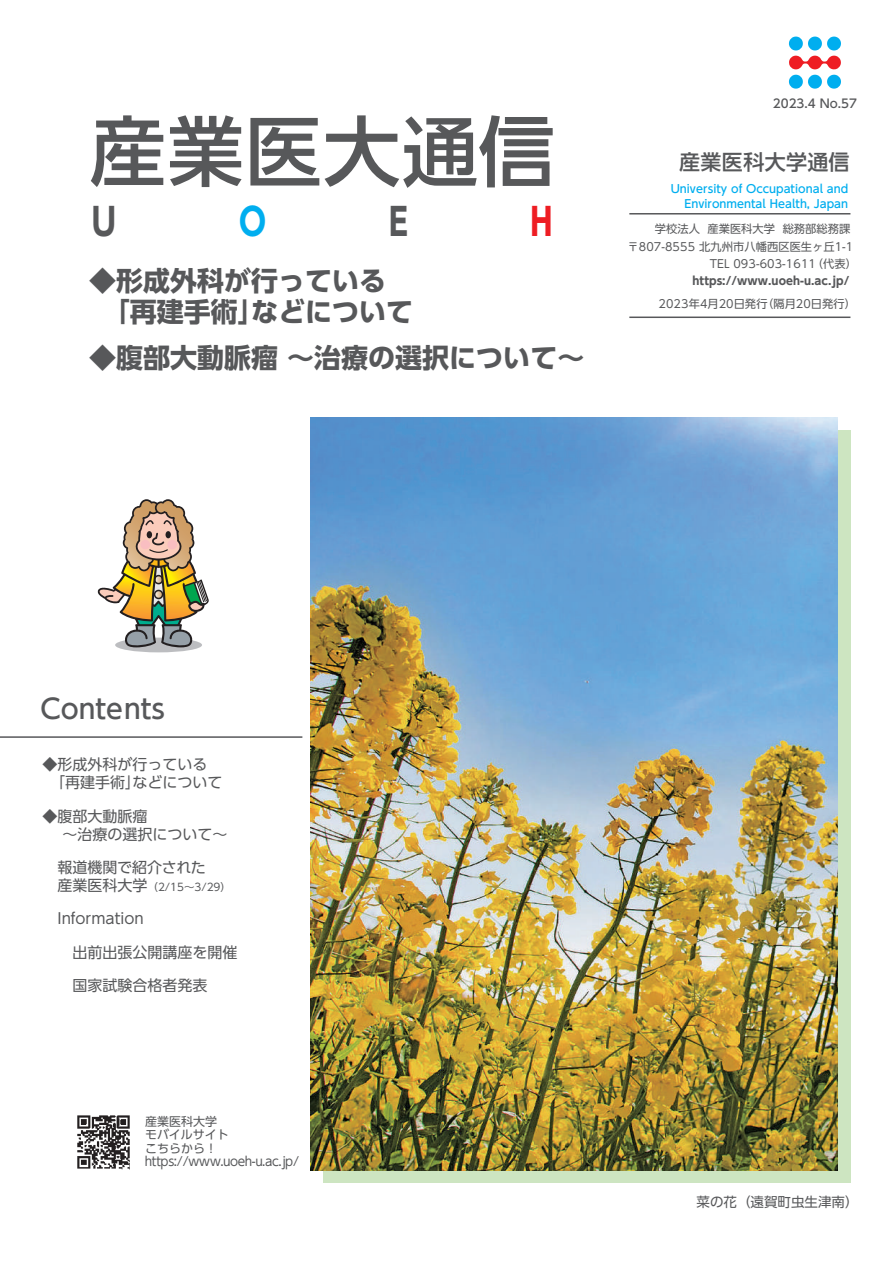
<style>
.page{position:relative;width:893px;height:1263px;background:#fff}
.page>*{position:absolute;margin:0;border:0;box-sizing:border-box;transform-origin:0 0}
.t1{font:500 76.5px "UD Shin Go Pro";letter-spacing:.02em;color:#57585a}
.t2{font:700 37.5px "UD Shin Go Pro";color:#57585a;scale:.8 1}
.t3{font:700 37.5px "UD Shin Go Pro";color:#00aeef;scale:.8 1}
.t4{font:700 37.5px "UD Shin Go Pro";color:#ee1d23;scale:.8 1}
.t5{font:700 27px/31.5px "UD Shin Go Pro";color:#57585a}
.t6{font:500 27px "UD Shin Go Pro";color:#57585a}
.t7{font:500 21px "UD Shin Go Pro";letter-spacing:.02em;color:#57585a}
.t8{font:15px/18px "UD Shin Go Pro";color:#57585a}
.t9{font:13.5px "UD Shin Go Pro";color:#57585a}
.t10{font:12.45px "UD Shin Go Pro";letter-spacing:-.03em;color:#57585a;scale:.96 1}
.t11{font:12px/13.5px "UD Shin Go Pro";color:#57585a}
.t12{font:500 12px "UD Shin Go Pro";color:#57585a}
.t13{font:11.25px "UD Shin Go Pro";letter-spacing:.01em;color:#57585a}
.t14{font:500 11.25px/15px "UD Shin Go Pro";color:#00aeef;text-align:right}
.t15{font:700 11.25px "UD Shin Go Pro";letter-spacing:.01em;color:#57585a}
.t16{font:10.5px "UD Shin Go Pro";color:#57585a}
.s1{font-size:15px}
</style>
<div class="page">
<div style="left:323px;top:430px;width:527px;height:753px;background:#cde5c1"></div>
<img style="left:310px;top:418px;width:528px;height:752px">
<hr style="left:629px;top:213px;width:221px;height:2px;background:#57585a">
<hr style="left:629px;top:316px;width:221px;height:2px;background:#57585a">
<img style="left:77px;top:1115px;width:53px;height:55px">
<hr style="left:0;top:736px;width:302px;height:2px;background:#57585a">
<svg style="left:789px;top:37px;width:52px;height:13px"></svg>
<svg style="left:789px;top:56px;width:52px;height:33px"></svg>
<div style="left:115px;top:638px;width:87px;height:14px;background:#bcbdc0;border-radius:50%"></div>
<svg style="left:97px;top:499px;width:112px;height:149px"></svg>
<h1 class="t1" style="left:89px;top:89px;width:467px">産業医大通信</h1>
<h2 class="t2" style="left:92px;top:191px;width:32px">U</h2>
<h2 class="t3" style="left:239px;top:191px;width:35px">O</h2>
<h2 class="t2" style="left:389px;top:191px;width:25px">E</h2>
<h2 class="t4" style="left:531px;top:191px;width:29px">H</h2>
<h3 class="t5" style="left:89px;top:264px;width:326px">◆形成外科が行っている　「再建手術」などについて</h3>
<h3 class="t5" style="left:89px;top:342px;width:496px">◆腹部大動脈瘤 ～治療の選択について～</h3>
<p class="t12" style="left:773px;top:94px;width:86px">2023.4 No.57</p>
<h3 class="t7" style="left:679px;top:145px;width:172px">産業医科大学通信</h3>
<p class="t14" style="left:671px;top:181px;width:179px">University of Occupational and<br>Environmental Health, Japan</p>
<p class="t13" style="left:655px;top:220px;width:197px">学校法人 産業医科大学 総務部総務課</p>
<p class="t13" style="left:628px;top:237px;width:227px">〒807-8555 北九州市八幡西区医生ヶ丘1-1</p>
<p class="t13" style="left:710px;top:254px;width:149px">TEL 093-603-1611（代表）</p>
<p class="t15" style="left:692px;top:272px;width:158px">https://www.uoeh-u.ac.jp/</p>
<p class="t13" style="left:659px;top:294px;width:199px">2023年4月20日発行（隔月20日発行）</p>
<h3 class="t6" style="left:41px;top:687px;width:126px">Contents</h3>
<p class="t8" style="left:43px;top:755px;width:182px">◆形成外科が行っている　「再建手術」などについて</p>
<p class="t8" style="left:43px;top:807px;width:186px">◆腹部大動脈瘤<br>　 ～治療の選択について～</p>
<p class="t8" style="left:58px;top:858px;width:150px">報道機関で紹介された</p>
<p class="t16" style="left:43px;top:879px;width:190px"><span class="s1">　産業医科大学</span>（2/15～3/29）</p>
<p class="t8" style="left:43px;top:909px;width:103px">　Information</p>
<p class="t8" style="left:73px;top:943px;width:166px">出前出張公開講座を開催</p>
<p class="t8" style="left:73px;top:976px;width:136px">国家試験合格者発表</p>
<p class="t11" style="left:145px;top:1114px;width:85px">産業医科大学モバイルサイトこちらから！</p>
<p class="t10" style="left:145px;top:1151px;width:162px">https://www.uoeh-u.ac.jp/</p>
<p class="t9" style="left:696px;top:1191px;width:164px">菜の花（遠賀町虫生津南）</p>
</div>
